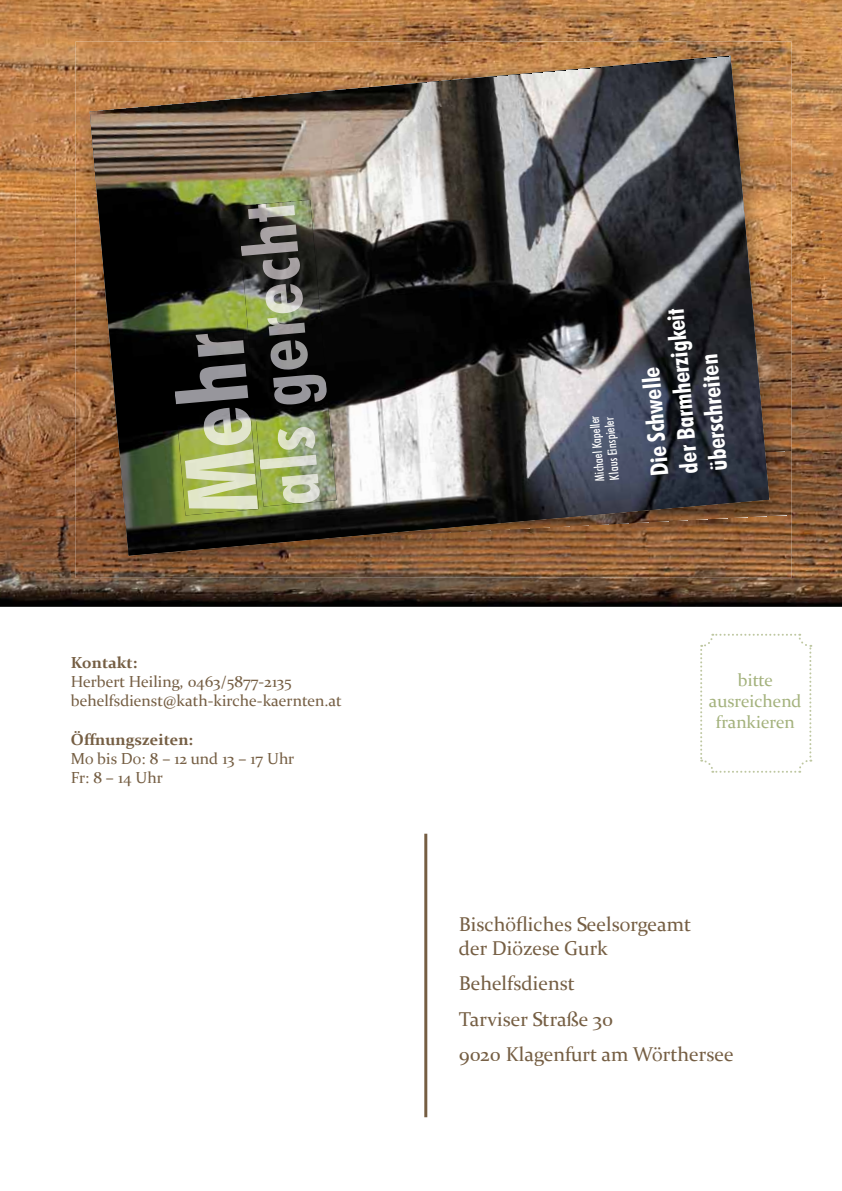
<style>
.page{position:relative;width:842px;height:1191px;background:#fff}
.page>*{position:absolute;margin:0;border:0;box-sizing:border-box;transform-origin:0 0}
.t1{font:700 condensed 24.4px/29.4px "Futura BT";color:#fff}
.t2{font:20px/35.4px "Constantia";color:#755e43}
.t3{font:17.6px/21.2px "Constantia";color:#a4b27d;text-align:center}
.t4{font:16px/19.2px "Constantia";color:#755e43}
.t5{font:700 16px "Constantia";color:#755e43}
.t6{font:500 condensed 12.8px/14.6px "Futura BT";color:#fff}
</style>
<div class="page">
<img style="left:0;top:0;width:842px;height:607px">
<img style="left:76px;top:41px;width:65px;height:537px">
<img style="left:141px;top:541px;width:650px;height:37px">
<img style="left:115px;top:41px;width:202px;height:15px">
<img style="left:769px;top:452px;width:22px;height:89px">
<img style="left:317px;top:41px;width:474px;height:26px">
<img style="left:769px;top:67px;width:22px;height:385px">
<img style="left:90px;top:56px;width:679px;height:499px">
<img style="left:237px;top:200px;width:99px;height:306px">
<img style="left:170px;top:330px;width:89px;height:185px">
<hr style="left:424px;top:833px;width:3px;height:284px;background:#755e43">
<svg style="left:700px;top:634px;width:111px;height:138px"></svg>
<p class="t5" style="left:71px;top:651px;width:68px">Kontakt:</p>
<p class="t4" style="left:71px;top:671px;width:273px">Herbert Heiling, 0463/5877-2135 behelfsdienst@kath-kirche-kaernten.at</p>
<p class="t5" style="left:71px;top:728px;width:124px">Öffnungszeiten:</p>
<p class="t4" style="left:71px;top:748px;width:225px">Mo bis Do: 8 – 12 und 13 – 17 Uhr<br>Fr: 8 – 14 Uhr</p>
<p class="t6" style="left:593px;top:482px;width:67px;rotate:-95deg">Michael Kapeller<br>Klaus Einspieler</p>
<h1 class="t1" style="left:645px;top:477px;width:167px;rotate:-95deg">Die Schwelle<br>der Barmherzigkeit überschreiten</h1>
<p class="t3" style="left:709px;top:668px;width:94px">bitte ausreichend frankieren</p>
<p class="t2" style="left:459px;top:911px;width:234px;line-height:24px">Bischöfliches Seelsorgeamt der Diözese Gurk</p>
<p class="t2" style="left:459px;top:965px;width:276px">Behelfsdienst<br>Tarviser Straße 30<br>9020 Klagenfurt am Wörthersee</p>
</div>
